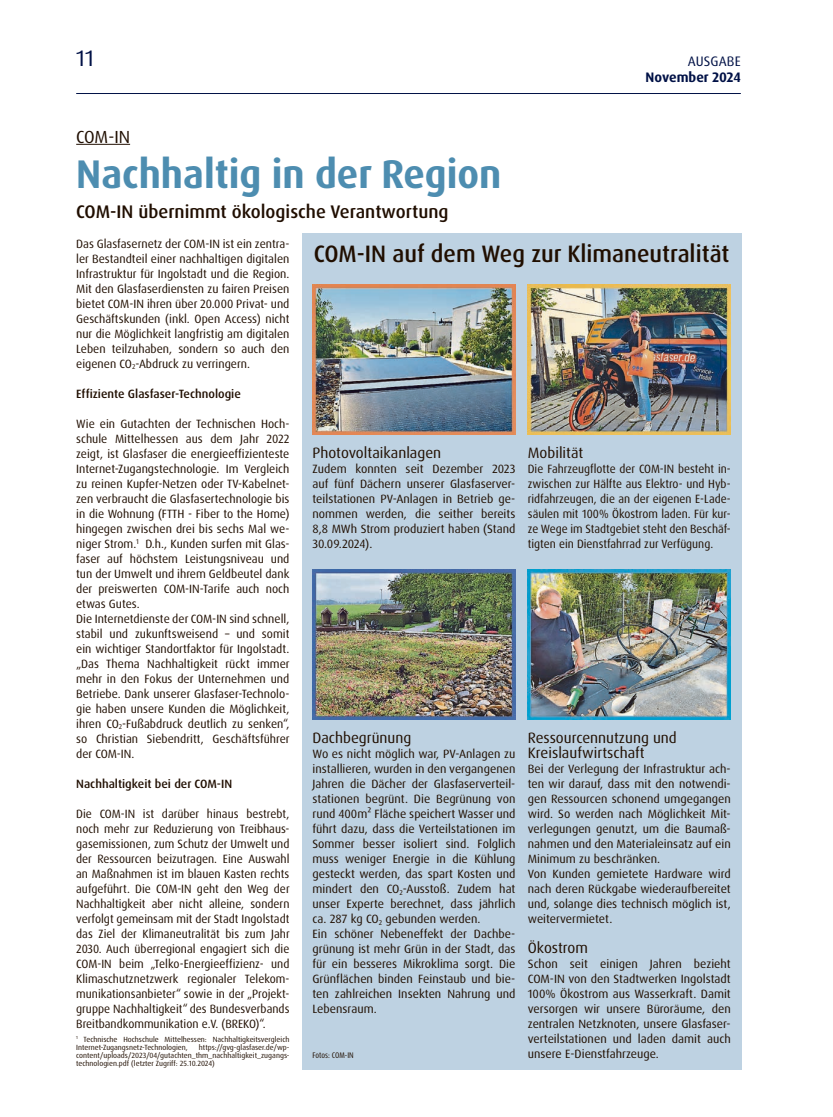
<style>
.page{position:relative;width:833px;height:1117px;background:#fff}
.page>*{position:absolute;margin:0;border:0;box-sizing:border-box;transform-origin:0 0}
.Headline{font:700 40px "Dax OT";color:#4d8db0;scale:.96 1}
.Überschrift_Kasten{font:500 23.75px "Dax OT";color:#200e00}
.t1{font:22.5px "Dax OT";color:#001146}
.Untertitel{font:500 18.25px "Dax OT";color:#200e00}
.Dachzeile{font:17.5px "Dax OT";color:#200e00}
.Grundschrift{font:15px/15px "Dax OT";color:#200e00}
.t2{font:700 13.75px "Dax OT";letter-spacing:-.005em;color:#001146}
.t3{font:13.75px "Dax OT";letter-spacing:.01em;color:#001146}
.Grundschrift-2{font:12px/15px "Dax OT";color:#200e00;text-align:justify}
.Grundschrift-3{font:12px/15px "Dax OT";color:#200e00;text-align:justify;scale:.96 1}
.Grundschrift-4{font:12px/15px "Dax OT";color:#200e00;text-align:justify;scale:.95 1}
.ZwiTi{font:500 12px "Dax OT";color:#200e00}
.Grundschrift-5{font:condensed 8.12px "Dax Pro";letter-spacing:-.005em;color:#200e00}
.Grundschrift-6{font:7.5px/8.1px "Dax OT";color:#200e00}
</style>
<div class="page">
<hr style="left:76px;top:93px;width:665px;height:1px;background:#001146">
<hr style="left:76px;top:144px;width:54px;height:1px;background:#200e00">
<div style="left:302px;top:232px;width:439px;height:837px;background:#bed2e2"></div>
<img style="left:312px;top:284px;width:203px;height:150px">
<img style="left:312px;top:569px;width:203px;height:150px">
<img style="left:528px;top:284px;width:203px;height:150px">
<img style="left:528px;top:569px;width:203px;height:150px">
<h3 class="t1" style="left:76px;top:44px;width:19px">11</h3>
<p class="t3" style="left:687px;top:52px;width:55px">AUSGABE</p>
<p class="t2" style="left:645px;top:68px;width:97px">November 2024</p>
<p class="Dachzeile" style="left:76px;top:125px;width:55px">COM-IN</p>
<p class="Headline" style="left:76px;top:148px;width:444px">Nachhaltig in der Region</p>
<p class="Untertitel" style="left:76px;top:200px;width:374px">COM-IN übernimmt ökologische Verantwortung</p>
<p class="Grundschrift-2" style="left:76px;top:236px;width:215px">Das Glasfasernetz der COM-IN ist ein zentra&shy;ler Bestandteil einer nachhaltigen digitalen Infrastruktur für Ingolstadt und die Region.<br>Mit den Glasfaserdiensten zu fairen Preisen bietet COM-IN ihren über 20.000 Privat- und Geschäftskunden (inkl. Open Access) nicht nur die Möglichkeit langfristig am digitalen Leben teilzuhaben, sondern so auch den eigenen CO<sub>2</sub>-Abdruck zu verringern.</p>
<p class="ZwiTi" style="left:76px;top:386px;width:166px">Effiziente Glasfaser-Technologie</p>
<p class="Grundschrift-2" style="left:76px;top:416px;width:215px">Wie ein Gutachten der Technischen Hoch&shy;schule Mittelhessen aus dem Jahr 2022 zeigt, ist Glasfaser die energieeffizienteste Internet-Zugangstechnologie. Im Vergleich zu reinen Kupfer-Netzen oder TV-Kabelnet&shy;zen verbraucht die Glasfasertechnologie bis in die Wohnung (FTTH - Fiber to the Home) hingegen zwischen drei bis sechs Mal we&shy;niger Strom.<sup>1</sup> D.h., Kunden surfen mit Glas&shy;faser auf höchstem Leistungsniveau und tun der Umwelt und ihrem Geldbeutel dank der preiswerten COM-IN-Tarife auch noch etwas Gutes.</p>
<p class="Grundschrift-2" style="left:76px;top:611px;width:215px">Die Internetdienste der COM-IN sind schnell, stabil und zukunftsweisend – und somit ein wichtiger Standortfaktor für Ingolstadt. „Das Thema Nachhaltigkeit rückt immer mehr in den Fokus der Unternehmen und Betriebe. Dank unserer Glasfaser-Technolo&shy;gie haben unsere Kunden die Möglichkeit, ihren CO<sub>2</sub>-Fußabdruck deutlich zu senken“, so Christian Siebendritt, Geschäftsführer der COM-IN.</p>
<p class="ZwiTi" style="left:76px;top:776px;width:157px">Nachhaltigkeit bei der COM-IN</p>
<p class="Grundschrift-3" style="left:76px;top:806px;width:224px">Die COM-IN ist darüber hinaus bestrebt, noch mehr zur Reduzierung von Treibhaus&shy;gasemissionen, zum Schutz der Umwelt und der Ressourcen beizutragen. Eine Auswahl an Maßnahmen ist im blauen Kasten rechts aufgeführt. Die COM-IN geht den Weg der Nachhaltigkeit aber nicht alleine, sondern verfolgt gemeinsam mit der Stadt Ingolstadt das Ziel der Klimaneutralität bis zum Jahr 2030. Auch überregional engagiert sich die COM-IN beim „Telko-Energieeffizienz- und Klimaschutznetzwerk regionaler Telekom&shy;munikationsanbieter“ sowie in der „Projekt&shy;gruppe Nachhaltigkeit“ des Bundesverbands Breitbandkommunikation e.V. (BREKO)“.</p>
<p class="Grundschrift-6" style="left:76px;top:1034px;width:215px"><sup>1</sup> Technische Hochschule Mittelhessen: Nachhaltigkeitsvergleich<br>Internet-Zugangsnetz-Technologien,</p>
<p class="Überschrift_Kasten" style="left:314px;top:238px;width:417px">COM-IN auf dem Weg zur Klimaneutralität</p>
<p class="Grundschrift" style="left:312px;top:445px;width:130px">Photovoltaikanlagen</p>
<p class="Grundschrift-2" style="left:312px;top:461px;width:204px">Zudem konnten seit Dezember 2023 auf fünf Dächern unserer Glasfaserver&shy;teilstationen PV-Anlagen in Betrieb ge&shy;nommen werden, die seither bereits 8,8 MWh Strom produziert haben (Stand 30.09.2024).</p>
<p class="Grundschrift" style="left:528px;top:445px;width:57px">Mobilität</p>
<p class="Grundschrift-4" style="left:528px;top:461px;width:215px">Die Fahrzeugflotte der COM-IN besteht in&shy;zwischen zur Hälfte aus Elektro- und Hyb&shy;ridfahrzeugen, die an der eigenen E-Lade&shy;säulen mit 100% Ökostrom laden. Für kur&shy;ze Wege im Stadtgebiet steht den Beschäf&shy;tigten ein Dienstfahrrad zur Verfügung.</p>
<p class="Grundschrift" style="left:312px;top:730px;width:100px">Dachbegrünung</p>
<p class="Grundschrift-2" style="left:312px;top:746px;width:204px">Wo es nicht möglich war, PV-Anlagen zu installieren, wurden in den vergangenen Jahren die Dächer der Glasfaserverteil&shy;stationen begrünt. Die Begrünung von rund 400m² Fläche speichert Wasser und führt dazu, dass die Verteilstationen im Sommer besser isoliert sind. Folglich muss weniger Energie in die Kühlung gesteckt werden, das spart Kosten und mindert den CO<sub>2</sub>-Ausstoß. Zudem hat unser Experte berechnet, dass jährlich ca. 287 kg CO<sub>2</sub> gebunden werden.</p>
<p class="Grundschrift-2" style="left:312px;top:926px;width:204px">Ein schöner Nebeneffekt der Dachbe&shy;grünung ist mehr Grün in der Stadt, das für ein besseres Mikroklima sorgt. Die Grünflächen binden Feinstaub und bie&shy;ten zahlreichen Insekten Nahrung und Lebensraum.</p>
<p class="Grundschrift" style="left:528px;top:730px;width:150px">Ressourcennutzung und<br>Kreislaufwirtschaft</p>
<p class="Grundschrift-2" style="left:528px;top:761px;width:204px">Bei der Verlegung der Infrastruktur ach&shy;ten wir darauf, dass mit den notwendi&shy;gen Ressourcen schonend umgegangen wird. So werden nach Möglichkeit Mit&shy;verlegungen genutzt, um die Baumaß&shy;nahmen und den Materialeinsatz auf ein Minimum zu beschränken.</p>
<p class="Grundschrift-2" style="left:528px;top:866px;width:204px">Von Kunden gemietete Hardware wird nach deren Rückgabe wiederaufbereitet und, solange dies technisch möglich ist, weitervermietet.</p>
<p class="Grundschrift" style="left:528px;top:940px;width:62px">Ökostrom</p>
<p class="Grundschrift-2" style="left:528px;top:956px;width:204px">Schon seit einigen Jahren bezieht COM-IN von den Stadtwerken Ingolstadt 100% Ökostrom aus Wasserkraft. Damit versorgen wir unsere Büroräume, den zentralen Netzknoten, unsere Glasfaser&shy;verteilstationen und laden damit auch</p>
<p class="Grundschrift-6" style="left:76px;top:1042px;width:215px;text-align:justify;text-indent:123px">https://gvg-glasfaser.de/wp&shy;content/uploads/2023/04/gutachten_thm_nachhaltigkeit_zugangs&shy;technologien.pdf (letzter Zugriff: 25.10.2024)</p>
<p class="Grundschrift-5" style="left:312px;top:1049px;width:43px">Fotos: COM-IN</p>
<p class="Grundschrift-2" style="left:528px;top:1046px;width:133px">unsere E-Dienstfahrzeuge.</p>
</div>
